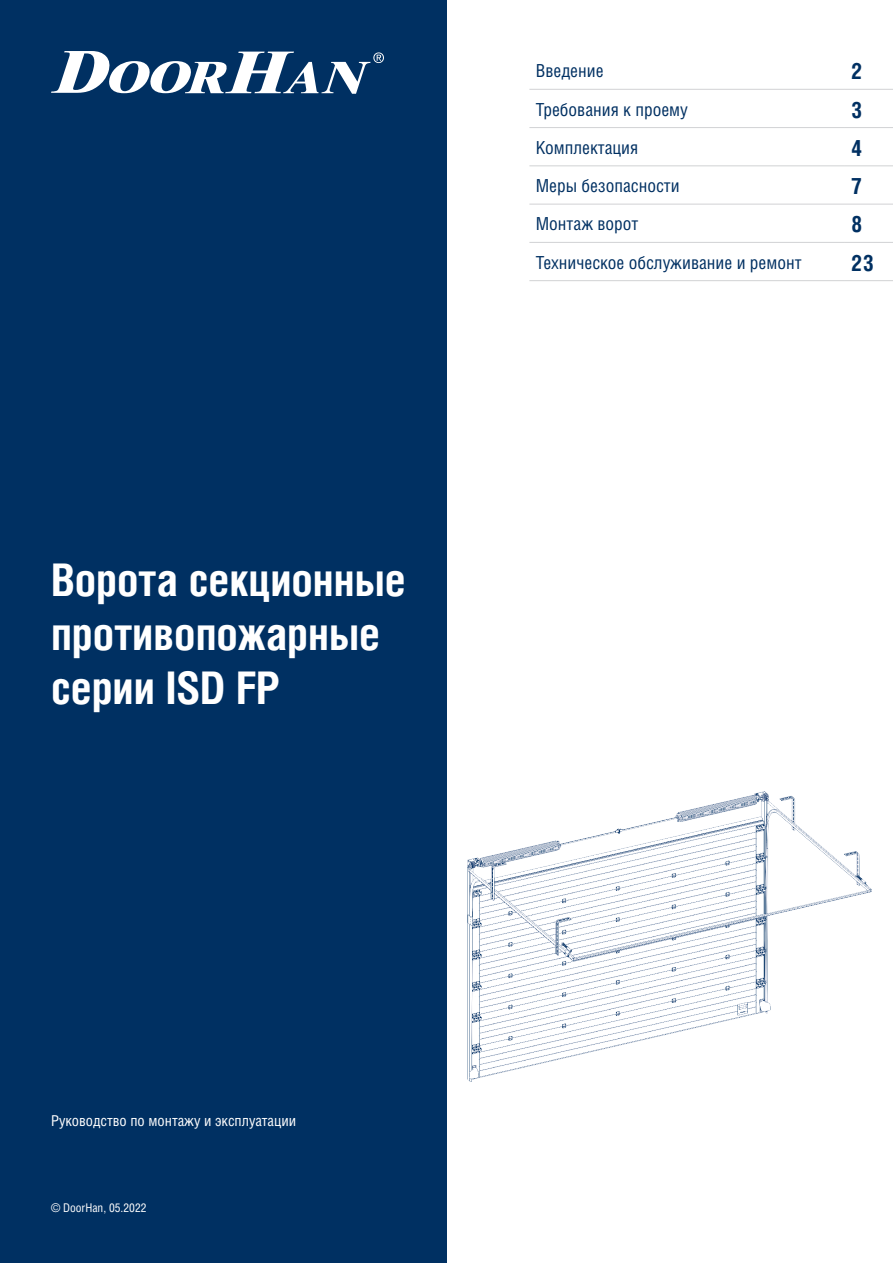
<style>
.page{position:relative;width:893px;height:1263px;background:#fff}
.page>*{position:absolute;margin:0;border:0;box-sizing:border-box;transform-origin:0 0}
.t1{font:700 45px/54px "Helios Cond";color:#fff}
.t2{font:700 22.5px "Helios Cond";color:#003062}
.t3{font:18px "Helios Cond";color:#003062}
.t4{font:15px "Helios Cond";color:#fff}
.t5{font:12px "Helios Cond";color:#fff}
</style>
<div class="page">
<div style="left:0;top:0;width:446px;height:1263px;background:#003062"></div>
<svg style="left:51px;top:51px;width:333px;height:43px"></svg>
<img style="left:468px;top:792px;width:404px;height:289px">
<hr style="left:529px;top:89px;width:316px;height:1px;background:#d1d2d4">
<hr style="left:845px;top:89px;width:48px;height:1px;background:#d1d2d4">
<hr style="left:529px;top:127px;width:316px;height:1px;background:#d1d2d4">
<hr style="left:845px;top:127px;width:48px;height:1px;background:#d1d2d4">
<hr style="left:529px;top:166px;width:316px;height:1px;background:#d1d2d4">
<hr style="left:845px;top:166px;width:48px;height:1px;background:#d1d2d4">
<hr style="left:529px;top:204px;width:316px;height:1px;background:#d1d2d4">
<hr style="left:845px;top:204px;width:48px;height:1px;background:#d1d2d4">
<hr style="left:529px;top:242px;width:316px;height:1px;background:#d1d2d4">
<hr style="left:845px;top:242px;width:48px;height:1px;background:#d1d2d4">
<hr style="left:529px;top:280px;width:316px;height:1px;background:#d1d2d4">
<hr style="left:845px;top:280px;width:48px;height:1px;background:#d1d2d4">
<h1 class="t1" style="left:51px;top:551px;width:356px">Ворота секционные противопожарные серии ISD FP</h1>
<p class="t3" style="left:536px;top:60px;width:69px">Введение</p>
<p class="t2" style="left:851px;top:58px;width:13px">2</p>
<p class="t3" style="left:536px;top:98px;width:154px">Требования к проему</p>
<p class="t2" style="left:851px;top:96px;width:13px">3</p>
<p class="t3" style="left:536px;top:137px;width:104px">Комплектация</p>
<p class="t2" style="left:851px;top:134px;width:13px">4</p>
<p class="t3" style="left:536px;top:175px;width:145px">Меры безопасности</p>
<p class="t2" style="left:851px;top:173px;width:12px">7</p>
<p class="t3" style="left:536px;top:213px;width:104px">Монтаж ворот</p>
<p class="t2" style="left:851px;top:211px;width:13px">8</p>
<p class="t3" style="left:536px;top:251px;width:267px">Техническое обслуживание и ремонт</p>
<p class="t2" style="left:851px;top:249px;width:24px">23</p>
<p class="t4" style="left:51px;top:1111px;width:247px">Руководство по монтажу и эксплуатации</p>
<p class="t5" style="left:51px;top:1200px;width:97px">© DoorHan, 05.2022</p>
</div>
